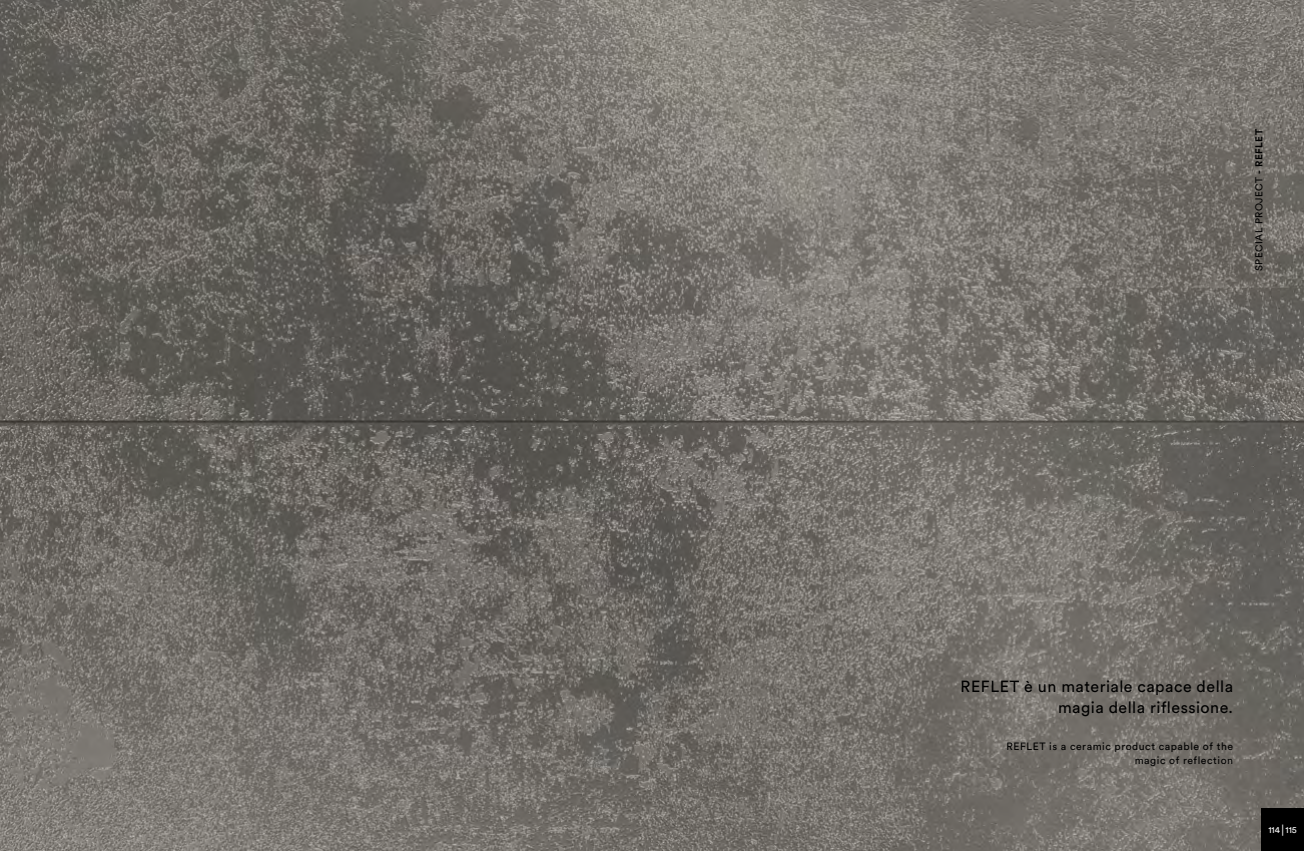
<style>
.page{position:relative;width:1304px;height:851px;background:#fff}
.page>*{position:absolute;margin:0;border:0;box-sizing:border-box;transform-origin:0 0}
.t1{font:16px/21px "Circular Std";letter-spacing:.03em;color:#000;text-align:right}
.t2{font:10.5px/14px "Circular Std";letter-spacing:.05em;color:#000;text-align:right}
.t3{font:10px "Circular Std";letter-spacing:.05em;color:#000}
.t4{font:9px "Circular Std";color:#fff}
.s1{font-weight:700}
.s2{font-size:12px}
</style>
<div class="page">
<img style="left:0;top:0;width:1304px;height:850px">
<div style="left:1261px;top:808px;width:43px;height:42px;background:#000"></div>
<p class="t3" style="left:1253px;top:271px;width:144px;rotate:-90deg">SPECIAL PROJECT <span class="s1">- REFLET</span></p>
<h1 class="t1" style="left:960px;top:675px;width:274px">REFLET è un materiale capace della magia della riflessione.</h1>
<p class="t2" style="left:1006px;top:738px;width:228px">REFLET is a ceramic product capable of the magic of reflection</p>
<p class="t4" style="left:1268px;top:824px;width:30px">114 <span class="s2">|</span> 115</p>
</div>
